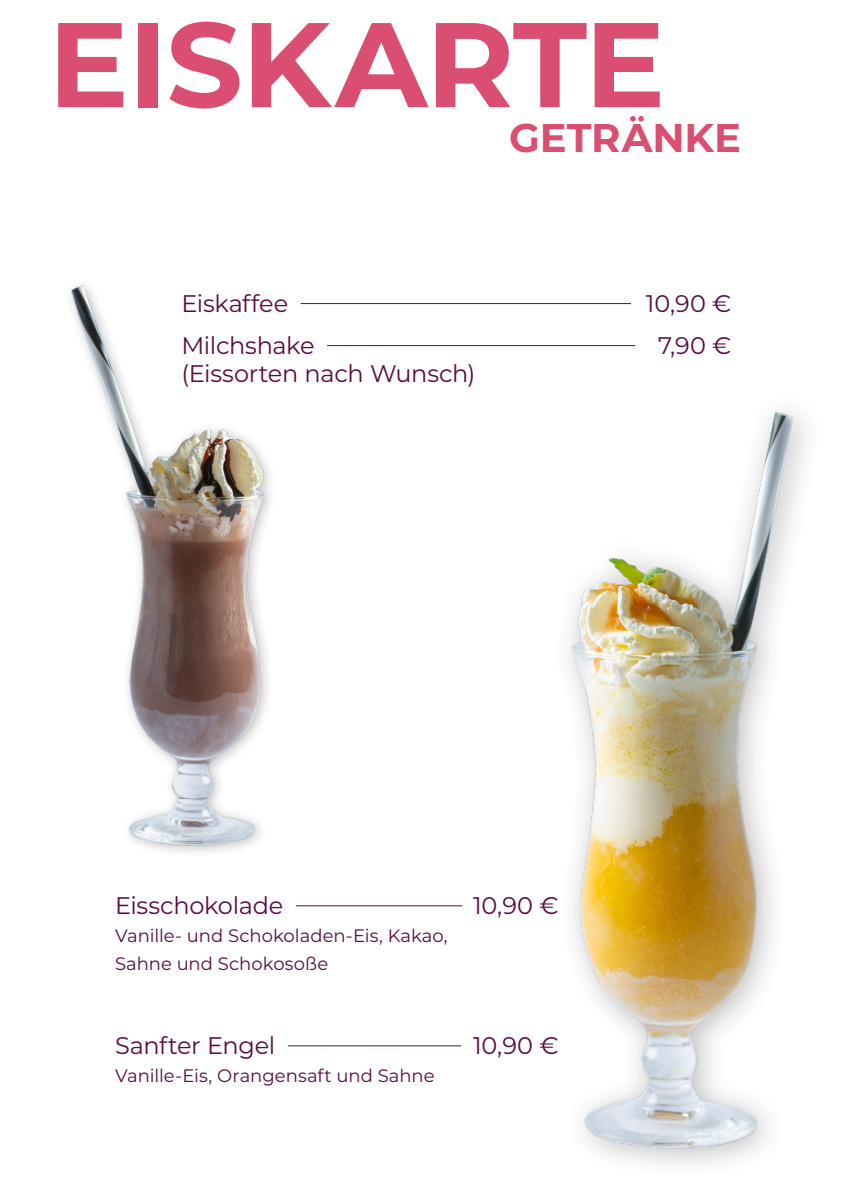
<style>
.page{position:relative;width:845px;height:1191px;background:#fff}
.page>*{position:absolute;margin:0;border:0;box-sizing:border-box;transform-origin:0 0}
.t1{font:700 120px "Montserrat";letter-spacing:-.01em;color:#da4f71}
.t2{font:700 40px "Montserrat";color:#da4f71}
.t3{font:24px/42px "Montserrat";letter-spacing:-.01em;color:#580c42}
.t4{font:18px/28px "Montserrat";color:#580c42}
</style>
<div class="page">
<img style="left:416px;top:412px;width:390px;height:752px">
<hr style="left:301px;top:303px;width:330px;height:1px;background:#580c42">
<hr style="left:327px;top:345px;width:308px;height:1px;background:#580c42">
<hr style="left:288px;top:1045px;width:173px;height:1px;background:#580c42">
<hr style="left:296px;top:905px;width:166px;height:1px;background:#580c42">
<img style="left:70px;top:285px;width:292px;height:566px">
<h1 class="t1" style="left:48px;top:-22px;width:618px">EISKARTE</h1>
<h2 class="t2" style="left:509px;top:109px;width:234px">GETRÄNKE</h2>
<p class="t3" style="left:181px;top:281px;width:135px">Eiskaffee<br>Milchshake</p>
<p class="t3" style="left:181px;top:351px;width:295px">(Eissorten nach Wunsch)</p>
<p class="t3" style="left:646px;top:281px;width:87px;text-align:center">10,90 €<br>7,90 €</p>
<p class="t3" style="left:115px;top:883px;width:170px">Eisschokolade</p>
<p class="t4" style="left:115px;top:920px;width:334px">Vanille- und Schokoladen-Eis, Kakao,<br>Sahne und Schokosoße</p>
<p class="t3" style="left:115px;top:1023px;width:162px">Sanfter Engel</p>
<p class="t4" style="left:115px;top:1060px;width:321px">Vanille-Eis, Orangensaft und Sahne</p>
<p class="t3" style="left:473px;top:883px;width:87px">10,90 €</p>
<p class="t3" style="left:473px;top:1023px;width:87px">10,90 €</p>
</div>
